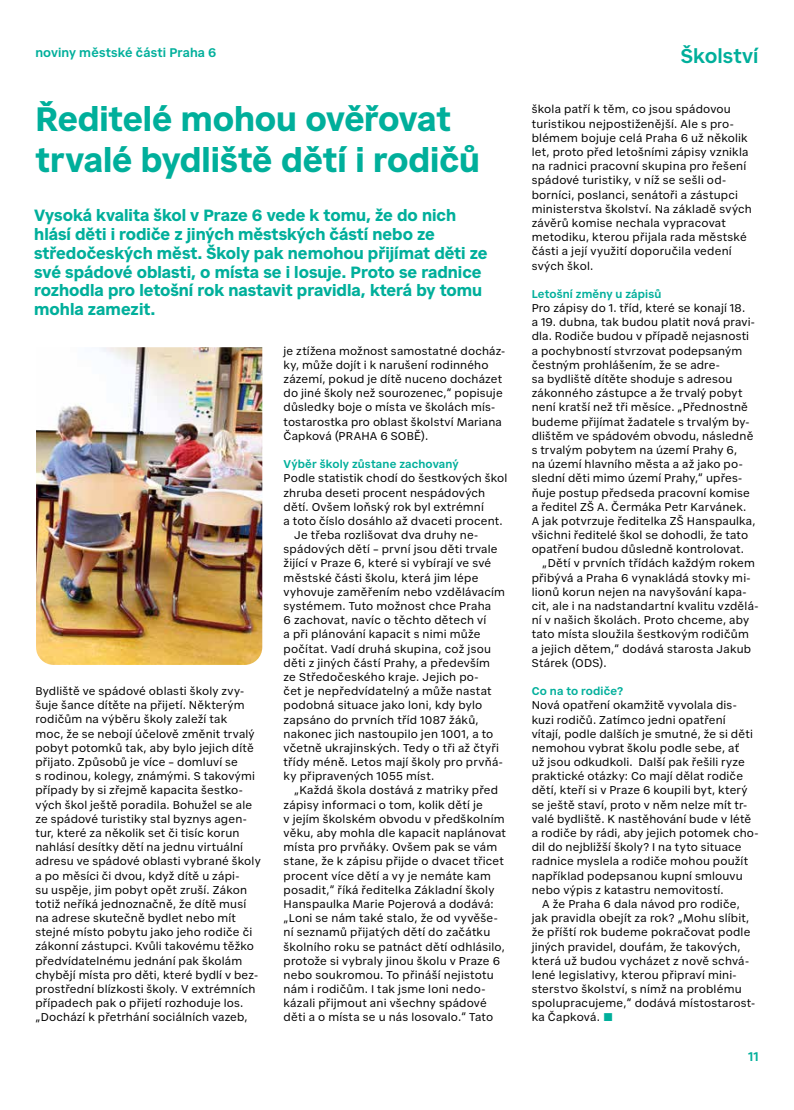
<style>
.page{position:relative;width:794px;height:1110px;background:#fff}
.page>*{position:absolute;margin:0;border:0;box-sizing:border-box;transform-origin:0 0}
.t1{font:700 33.75px/40.5px "Civil Premium";letter-spacing:-.005em;color:#00af9b}
.t2{font:600 20px "Civil Premium";color:#00af9b}
.t3{font:700 16.25px/18.8px "Civil Premium";color:#00af9b}
.t4{font:600 12.5px "Civil Premium";letter-spacing:.01em;color:#00af9b}
.t5{font:11.25px/14.1px "Civil Premium";letter-spacing:.015em;color:#000}
.t6{font:600 11.25px "Civil Premium";letter-spacing:.015em;color:#00af9b}
.s1{color:#00af9b}
</style>
<div class="page">
<img style="left:36px;top:347px;width:226px;height:317px">
<p class="t4" style="left:35px;top:43px;width:182px">noviny městské části Praha 6</p>
<h2 class="t2" style="left:681px;top:41px;width:79px">Školství</h2>
<h1 class="t1" style="left:35px;top:96px;width:446px">Ředitelé mohou ověřovat trvalé bydliště dětí i rodičů</h1>
<p class="t5" style="left:531px;top:101px;width:222px">škola patří k těm, co jsou spádovou turistikou nejpostiženější. Ale s pro&shy;blémem bojuje celá Praha 6 už několik let, proto před letošními zápisy vznikla na radnici pracovní skupina pro řešení spádové turistiky, v níž se sešli od&shy;borníci, poslanci, senátoři a zástupci ministerstva školství. Na základě svých závěrů komise nechala vypracovat metodiku, kterou přijala rada městské části a její využití doporučila vedení svých škol.</p>
<p class="t6" style="left:531px;top:285px;width:131px">Letošní změny u zápisů</p>
<p class="t5" style="left:531px;top:300px;width:225px">Pro zápisy do 1. tříd, které se konají 18.<br>a 19. dubna, tak budou platit nová pravi&shy;dla. Rodiče budou v případě nejasnosti a pochybností stvrzovat podepsaným čestným prohlášením, že se adre-<br>sa bydliště dítěte shoduje s adresou zákonného zástupce a že trvalý pobyt není kratší než tři měsíce. „Přednostně budeme přijímat žadatele s trvalým by&shy;dlištěm ve spádovém obvodu, následně s trvalým pobytem na území Prahy 6,<br>na území hlavního města a až jako po&shy;slední děti mimo území Prahy,“ upřes&shy;ňuje postup předseda pracovní komise a ředitel ZŠ A. Čermáka Petr Karvánek.<br>A jak potvrzuje ředitelka ZŠ Hanspaulka, všichni ředitelé škol se dohodli, že tato opatření budou důsledně kontrolovat.</p>
<p class="t5" style="left:531px;top:555px;width:228px;text-indent:11px">„Dětí v prvních třídách každým rokem přibývá a Praha 6 vynakládá stovky mi&shy;lionů korun nejen na navyšování kapa&shy;cit, ale i na nadstandartní kvalitu vzdělá&shy;ní v našich školách. Proto chceme, aby tato místa sloužila šestkovým rodičům<br>a jejich dětem,“ dodává starosta Jakub Stárek (ODS).</p>
<p class="t6" style="left:531px;top:682px;width:93px">Co na to rodiče?</p>
<p class="t5" style="left:531px;top:697px;width:206px">Nová opatření okamžitě vyvolala dis-</p>
<p class="t5" style="left:531px;top:711px;width:196px">kuzi rodičů. Zatímco jedni opatření</p>
<p class="t5" style="left:531px;top:725px;width:223px">vítají, podle dalších je smutné, že si děti</p>
<p class="t5" style="left:531px;top:739px;width:209px">nemohou vybrat školu podle sebe, ať</p>
<p class="t5" style="left:531px;top:753px;width:215px">už jsou odkudkoli. Další pak řešili ryze</p>
<p class="t5" style="left:531px;top:768px;width:213px">praktické otázky: Co mají dělat rodiče</p>
<p class="t5" style="left:531px;top:782px;width:217px">dětí, kteří si v Praze 6 koupili byt, který</p>
<p class="t5" style="left:531px;top:796px;width:217px">se ještě staví, proto v něm nelze mít tr-</p>
<p class="t5" style="left:531px;top:810px;width:221px">valé bydliště. K nastěhování bude v létě</p>
<p class="t5" style="left:531px;top:824px;width:228px">a rodiče by rádi, aby jejich potomek cho-</p>
<p class="t5" style="left:531px;top:838px;width:211px">dil do nejbližší školy? I na tyto situace</p>
<p class="t5" style="left:531px;top:853px;width:218px">radnice myslela a rodiče mohou použít</p>
<p class="t5" style="left:531px;top:867px;width:213px">například podepsanou kupní smlouvu</p>
<p class="t5" style="left:531px;top:881px;width:194px">nebo výpis z katastru nemovitostí.</p>
<p class="t5" style="left:542px;top:895px;width:199px">A že Praha 6 dala návod pro rodiče,</p>
<p class="t5" style="left:531px;top:909px;width:219px">jak pravidla obejít za rok? „Mohu slíbit,</p>
<p class="t5" style="left:531px;top:923px;width:220px">že příští rok budeme pokračovat podle</p>
<p class="t5" style="left:531px;top:938px;width:210px">jiných pravidel, doufám, že takových,</p>
<p class="t5" style="left:531px;top:952px;width:219px">která už budou vycházet z nově schvá-</p>
<p class="t5" style="left:531px;top:966px;width:206px">lené legislativy, kterou připraví mini-</p>
<p class="t5" style="left:531px;top:980px;width:211px">sterstvo školství, s nímž na problému</p>
<p class="t5" style="left:531px;top:994px;width:225px">spolupracujeme,“ dodává místostarost-</p>
<p class="t5" style="left:531px;top:1009px;width:83px">ka Čapková. <span class="s1">■</span></p>
<p class="t3" style="left:34px;top:204px;width:455px">Vysoká kvalita škol v Praze 6 vede k tomu, že do nich hlásí děti i rodiče z jiných městských částí nebo ze středočeských měst. Školy pak nemohou přijímat děti ze své spádové oblasti, o místa se i losuje. Proto se radnice rozhodla pro letošní rok nastavit pravidla, která by tomu mohla zamezit.</p>
<p class="t5" style="left:283px;top:342px;width:223px">je ztížena možnost samostatné docház&shy;ky, může dojít i k narušení rodinného zázemí, pokud je dítě nuceno docházet do jiné školy než sourozenec,“ popisuje důsledky boje o místa ve školách mís&shy;tostarostka pro oblast školství Mariana Čapková (PRAHA 6 SOBĚ).</p>
<p class="t6" style="left:283px;top:455px;width:177px">Výběr školy zůstane zachovaný</p>
<p class="t5" style="left:283px;top:470px;width:225px">Podle statistik chodí do šestkových škol</p>
<p class="t5" style="left:283px;top:484px;width:203px">zhruba deseti procent nespádových</p>
<p class="t5" style="left:283px;top:498px;width:202px">dětí. Ovšem loňský rok byl extrémní</p>
<p class="t5" style="left:283px;top:512px;width:221px">a toto číslo dosáhlo až dvaceti procent.</p>
<p class="t5" style="left:294px;top:527px;width:186px">Je třeba rozlišovat dva druhy ne-</p>
<p class="t5" style="left:283px;top:541px;width:216px">spádových dětí – první jsou děti trvale</p>
<p class="t5" style="left:283px;top:555px;width:209px">žijící v Praze 6, které si vybírají ve své</p>
<p class="t5" style="left:283px;top:569px;width:196px">městské části školu, která jim lépe</p>
<p class="t5" style="left:283px;top:583px;width:223px">vyhovuje zaměřením nebo vzdělávacím</p>
<p class="t5" style="left:283px;top:597px;width:209px">systémem. Tuto možnost chce Praha</p>
<p class="t5" style="left:283px;top:612px;width:204px">6 zachovat, navíc o těchto dětech ví</p>
<p class="t5" style="left:283px;top:626px;width:198px">a při plánování kapacit s nimi může</p>
<p class="t5" style="left:283px;top:640px;width:209px">počítat. Vadí druhá skupina, což jsou</p>
<p class="t5" style="left:283px;top:654px;width:208px">děti z jiných částí Prahy, a především</p>
<p class="t5" style="left:283px;top:668px;width:196px">ze Středočeského kraje. Jejich po-</p>
<p class="t5" style="left:283px;top:683px;width:210px">čet je nepředvídatelný a může nastat</p>
<p class="t5" style="left:283px;top:697px;width:200px">podobná situace jako loni, kdy bylo</p>
<p class="t5" style="left:283px;top:711px;width:197px">zapsáno do prvních tříd 1087 žáků,</p>
<p class="t5" style="left:283px;top:725px;width:211px">nakonec jich nastoupilo jen 1001, a to</p>
<p class="t5" style="left:283px;top:739px;width:217px">včetně ukrajinských. Tedy o tři až čtyři</p>
<p class="t5" style="left:283px;top:753px;width:221px">třídy méně. Letos mají školy pro prvňá-</p>
<p class="t5" style="left:283px;top:768px;width:152px">ky připravených 1055 míst.</p>
<p class="t5" style="left:294px;top:782px;width:205px">„Každá škola dostává z matriky před</p>
<p class="t5" style="left:283px;top:796px;width:201px">zápisy informaci o tom, kolik dětí je</p>
<p class="t5" style="left:283px;top:810px;width:223px">v jejím školském obvodu v předškolním</p>
<p class="t5" style="left:283px;top:824px;width:224px">věku, aby mohla dle kapacit naplánovat</p>
<p class="t5" style="left:283px;top:838px;width:215px">místa pro prvňáky. Ovšem pak se vám</p>
<p class="t5" style="left:283px;top:853px;width:222px">stane, že k zápisu přijde o dvacet třicet</p>
<p class="t5" style="left:283px;top:867px;width:209px">procent více dětí a vy je nemáte kam</p>
<p class="t5" style="left:283px;top:881px;width:212px">posadit,“ říká ředitelka Základní školy</p>
<p class="t5" style="left:283px;top:895px;width:212px">Hanspaulka Marie Pojerová a dodává:</p>
<p class="t5" style="left:283px;top:909px;width:216px">„Loni se nám také stalo, že od vyvěše-</p>
<p class="t5" style="left:283px;top:923px;width:208px">ní seznamů přijatých dětí do začátku</p>
<p class="t5" style="left:283px;top:938px;width:223px">školního roku se patnáct dětí odhlásilo,</p>
<p class="t5" style="left:283px;top:952px;width:218px">protože si vybraly jinou školu v Praze 6</p>
<p class="t5" style="left:283px;top:966px;width:212px">nebo soukromou. To přináší nejistotu</p>
<p class="t5" style="left:283px;top:980px;width:202px">nám i rodičům. I tak jsme loni nedo-</p>
<p class="t5" style="left:283px;top:994px;width:205px">kázali přijmout ani všechny spádové</p>
<p class="t5" style="left:283px;top:1009px;width:211px">děti a o místa se u nás losovalo.“ Tato</p>
<p class="t5" style="left:35px;top:682px;width:227px">Bydliště ve spádové oblasti školy zvy&shy;šuje šance dítěte na přijetí. Některým rodičům na výběru školy zaleží tak<br>moc, že se nebojí účelově změnit trvalý pobyt potomků tak, aby bylo jejich dítě přijato. Způsobů je více – domluví se<br>s rodinou, kolegy, známými. S takovými případy by si zřejmě kapacita šestko&shy;vých škol ještě poradila. Bohužel se ale ze spádové turistiky stal byznys agen&shy;tur, které za několik set či tisíc korun nahlásí desítky dětí na jednu virtuální adresu ve spádové oblasti vybrané školy a po měsíci či dvou, když dítě u zápi-<br>su uspěje, jim pobyt opět zruší. Zákon totiž neříká jednoznačně, že dítě musí na adrese skutečně bydlet nebo mít stejné místo pobytu jako jeho rodiče či zákonní zástupci. Kvůli takovému těžko předvídatelnému jednání pak školám chybějí místa pro děti, které bydlí v bez&shy;prostřední blízkosti školy. V extrémních případech pak o přijetí rozhoduje los. „Dochází k přetrhání sociálních vazeb,</p>
<p class="t4" style="left:748px;top:1047px;width:12px">11</p>
</div>
